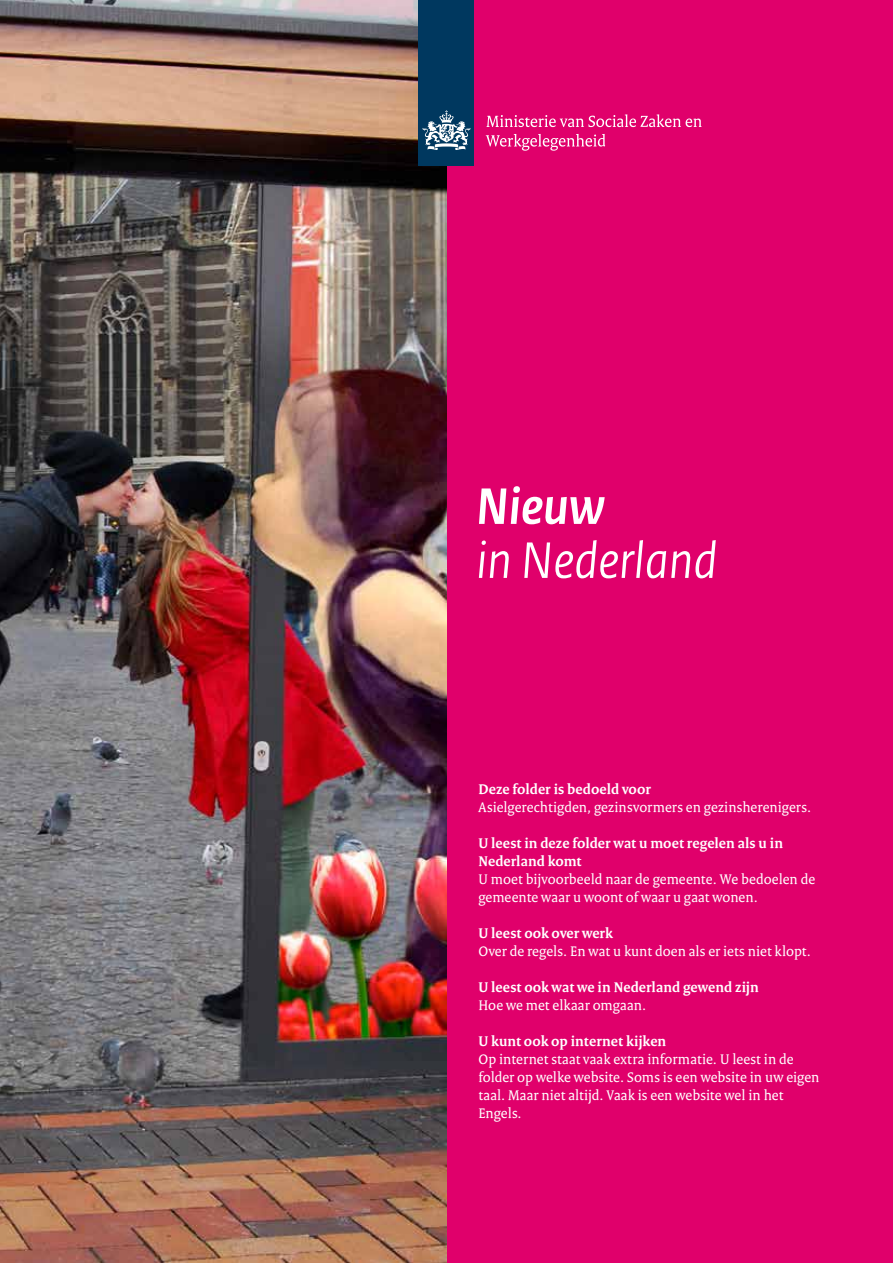
<style>
.page{position:relative;width:893px;height:1263px;background:#fff}
.page>*{position:absolute;margin:0;border:0;box-sizing:border-box;transform-origin:0 0}
.t1{font:italic 54px "Rijksoverheid Sans Heading";color:#fff}
.t2{font:italic 700 54px "Rijksoverheid Sans Heading";color:#fff}
.t3{font:15px/18px "Rijksoverheid Serif";letter-spacing:.005em;color:#fff}
.t4{font:700 15px/18px "Rijksoverheid Serif";letter-spacing:.005em;color:#fff}
</style>
<div class="page">
<div style="left:446px;top:0;width:447px;height:1263px;background:#e0006b"></div>
<img style="left:0;top:0;width:446px;height:1263px">
<div style="left:419px;top:0;width:55px;height:166px;background:#00385f"></div>
<svg style="left:423px;top:110px;width:47px;height:40px"></svg>
<svg style="left:486px;top:114px;width:216px;height:13px"></svg>
<svg style="left:486px;top:134px;width:119px;height:17px"></svg>
<h1 class="t2" style="left:476px;top:476px;width:129px">Nieuw</h1>
<h1 class="t1" style="left:476px;top:530px;width:243px">in Nederland</h1>
<p class="t4" style="left:478px;top:780px;width:174px">Deze folder is bedoeld voor</p>
<p class="t3" style="left:478px;top:798px;width:334px">Asielgerechtigden, gezinsvormers en gezinsherenigers.</p>
<p class="t4" style="left:478px;top:834px;width:306px">U leest in deze folder wat u moet regelen als u in<br>Nederland komt</p>
<p class="t3" style="left:478px;top:870px;width:338px">U moet bijvoorbeeld naar de gemeente. We bedoelen de gemeente waar u woont of waar u gaat wonen.</p>
<p class="t4" style="left:478px;top:924px;width:136px">U leest ook over werk</p>
<p class="t3" style="left:478px;top:942px;width:334px">Over de regels. En wat u kunt doen als er iets niet klopt.</p>
<p class="t4" style="left:478px;top:978px;width:282px">U leest ook wat we in Nederland gewend zijn</p>
<p class="t3" style="left:478px;top:996px;width:169px">Hoe we met elkaar omgaan.</p>
<p class="t4" style="left:478px;top:1032px;width:189px">U kunt ook op internet kijken</p>
<p class="t3" style="left:478px;top:1050px;width:343px">Op internet staat vaak extra informatie. U leest in de folder op welke website. Soms is een website in uw eigen taal. Maar niet altijd. Vaak is een website wel in het Engels.</p>
</div>
